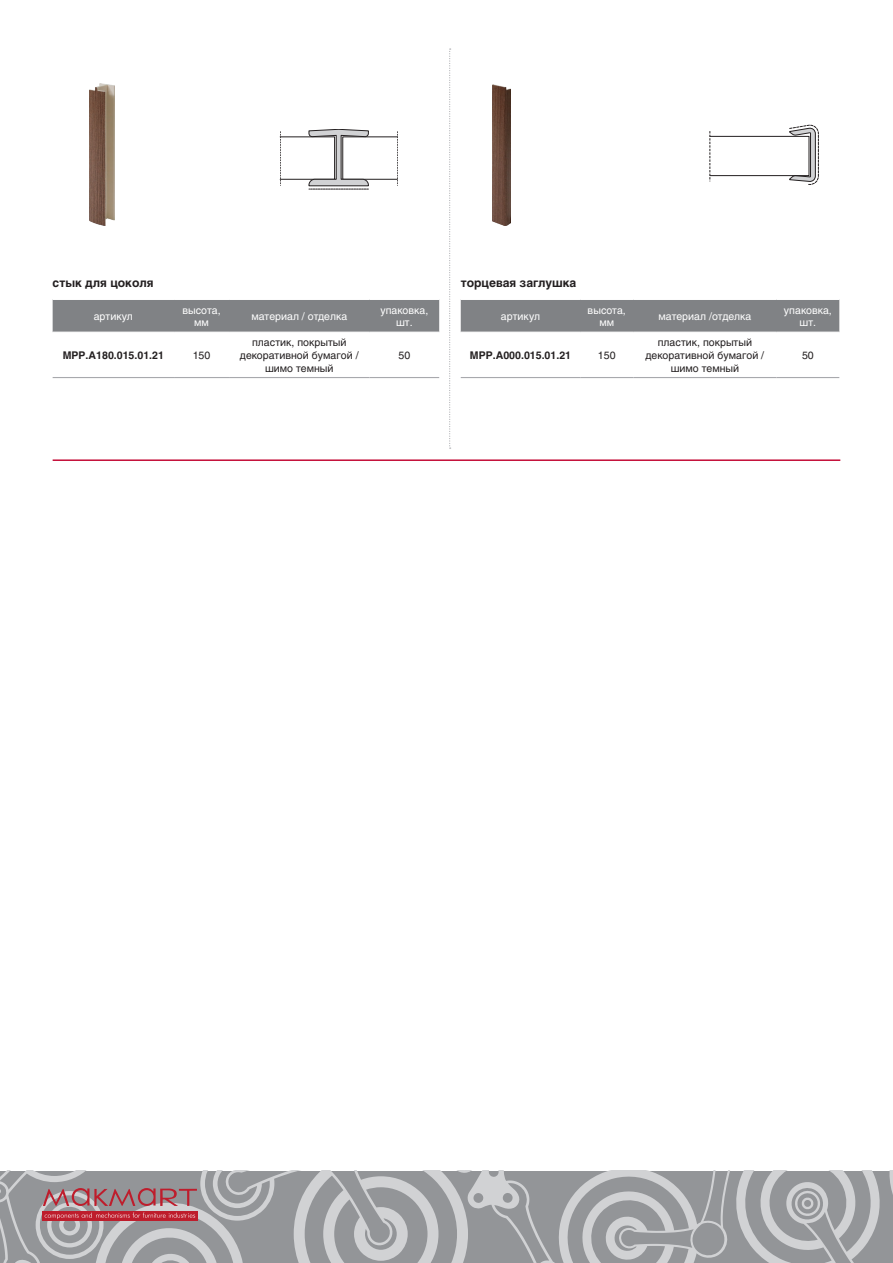
<style>
.page{position:relative;width:893px;height:1263px;background:#fff}
.page>*{position:absolute;margin:0;border:0;box-sizing:border-box;transform-origin:0 0}
.артикулы{font:700 12px "Helios";color:#231f20}
.t1{font:10.5px "Helios";color:#231f20}
.t2{font:10.5px/12.6px "Helios";color:#fff;text-align:center}
.t3{font:700 10.5px "Helios";color:#231f20}
</style>
<div class="page">
<svg style="left:888px;top:1171px;width:5px;height:92px"></svg>
<svg style="left:0;top:1171px;width:881px;height:92px;background:#a6a3a6"></svg>
<div style="left:461px;top:300px;width:378px;height:32px;background:#808285"></div>
<hr style="left:461px;top:377px;width:119px;height:1px;background:#a8a9ad">
<hr style="left:580px;top:377px;width:53px;height:1px;background:#a8a9ad">
<hr style="left:633px;top:377px;width:143px;height:1px;background:#a8a9ad">
<hr style="left:776px;top:377px;width:63px;height:1px;background:#a8a9ad">
<img style="left:492px;top:84px;width:19px;height:142px">
<svg style="left:789px;top:125px;width:30px;height:60px"></svg>
<div style="left:710px;top:136px;width:99px;height:40px;border:1px solid #231f20"></div>
<svg style="left:710px;top:131px;width:1px;height:50px"></svg>
<hr style="left:53px;top:459px;width:787px;height:2px;background:#c40c37">
<svg style="left:449px;top:49px;width:2px;height:400px"></svg>
<img style="left:90px;top:83px;width:25px;height:143px">
<svg style="left:280px;top:129px;width:118px;height:61px"></svg>
<div style="left:53px;top:300px;width:386px;height:32px;background:#808285"></div>
<hr style="left:53px;top:377px;width:121px;height:1px;background:#a8a9ad">
<hr style="left:174px;top:377px;width:55px;height:1px;background:#a8a9ad">
<hr style="left:229px;top:377px;width:140px;height:1px;background:#a8a9ad">
<hr style="left:369px;top:377px;width:70px;height:1px;background:#a8a9ad">
<p class="артикулы" style="left:53px;top:276px;width:102px">стык для цоколя</p>
<p class="артикулы" style="left:461px;top:276px;width:117px">торцевая заглушка</p>
<p class="t2" style="left:94px;top:310px;width:41px">артикул</p>
<p class="t2" style="left:182px;top:303px;width:40px">высота, мм</p>
<p class="t2" style="left:251px;top:310px;width:97px">материал / отделка</p>
<p class="t2" style="left:380px;top:303px;width:49px">упаковка, шт.</p>
<p class="t3" style="left:63px;top:349px;width:103px">MPP.А180.015.01.21</p>
<p class="t1" style="left:193px;top:349px;width:19px">150</p>
<p class="t2" style="left:501px;top:310px;width:41px">артикул</p>
<p class="t2" style="left:588px;top:303px;width:40px">высота, мм</p>
<p class="t2" style="left:658px;top:310px;width:94px">материал /отделка</p>
<p class="t2" style="left:784px;top:303px;width:49px">упаковка, шт.</p>
<p class="t3" style="left:470px;top:349px;width:103px">MPP.A000.015.01.21</p>
<p class="t1" style="left:598px;top:349px;width:19px">150</p>
<p class="t1" style="left:252px;top:336px;width:96px">пластик, покрытый</p>
<p class="t1" style="left:240px;top:349px;width:120px">декоративной бумагой /</p>
<p class="t1" style="left:265px;top:362px;width:70px">шимо темный</p>
<p class="t1" style="left:658px;top:336px;width:96px">пластик, покрытый</p>
<p class="t1" style="left:646px;top:349px;width:120px">декоративной бумагой /</p>
<p class="t1" style="left:671px;top:362px;width:70px">шимо темный</p>
<p class="t1" style="left:398px;top:349px;width:13px">50</p>
<p class="t1" style="left:802px;top:349px;width:13px">50</p>
</div>
